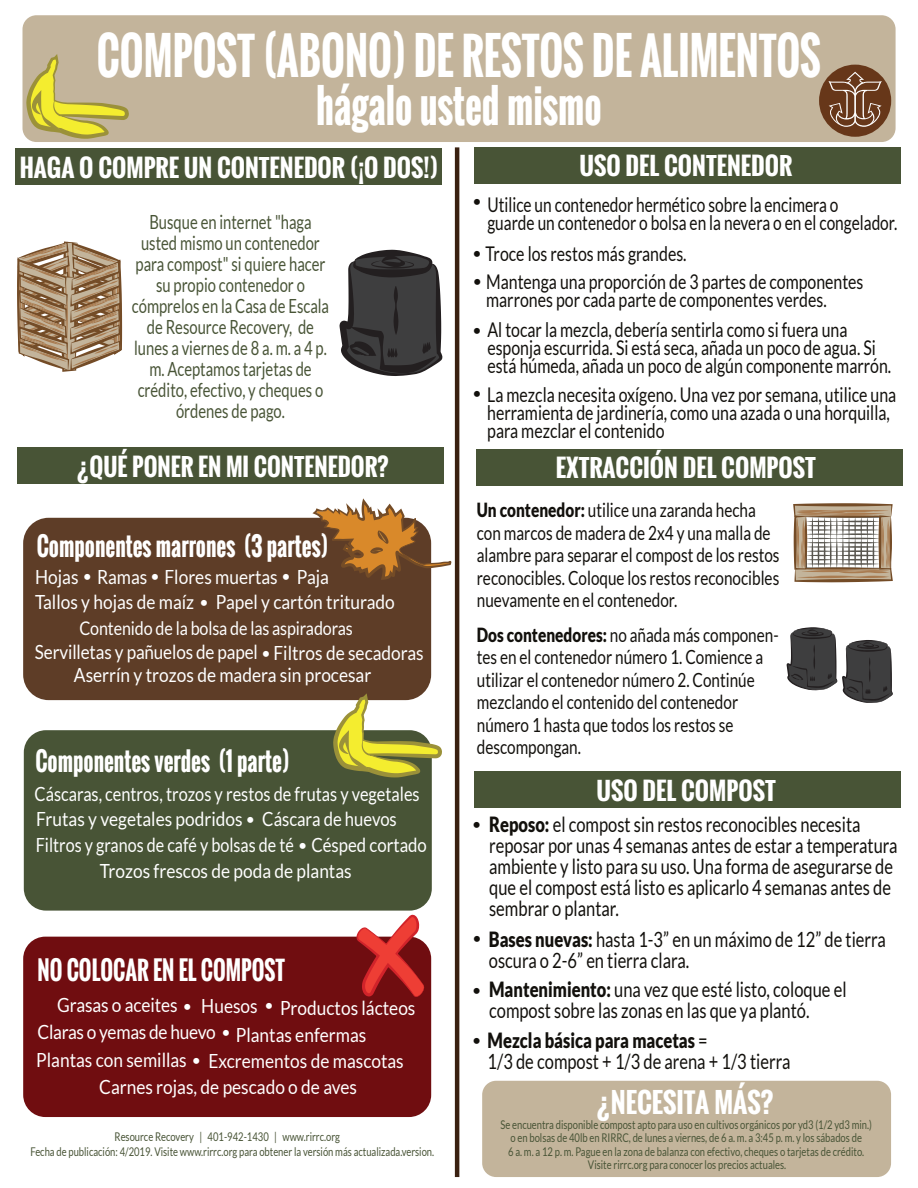
<style>
.page{position:relative;width:918px;height:1188px;background:#fff}
.page>*{position:absolute;margin:0;border:0;box-sizing:border-box;transform-origin:0 0}
.t1{font:700 49.5px "Oswald";color:#fff;scale:.81 1}
.t2{font:700 45px "Oswald";color:#fff;scale:.81 1}
.t3{font:700 27px "Oswald";color:#fff}
.t4{font:700 25.5px "Oswald";color:#fff;scale:.84 1}
.t5{font:700 24px "Oswald";color:#fff}
.t6{font:21px/21px "Lato";color:#12100c;scale:.78 1}
.t7{font:20.25px/18px "Lato";color:#12100c;scale:.78 1}
.t8{font:20.25px/18px "Lato";color:#12100c;scale:.76 1}
.t9{font:19.5px/22.5px "Lato";color:#12100c;scale:.78 1}
.t10{font:19.5px/25.7px "Lato";color:#fff;scale:.89 1}
.t11{font:19.5px/21px "Lato";color:#485436;text-align:center;scale:.76 1}
.t12{font:19.5px "Lato";color:#fff;scale:.84 1}
.t13{font:19.5px "Lato";color:#fff;scale:.83 1}
.t14{font:19.5px "Lato";color:#fff;scale:.88 1}
.t15{font:18.75px "Lato";letter-spacing:-.01em;color:#fff;scale:.86 1}
.t16{font:12px/13.5px "Lato";color:#485436;text-align:center;scale:.78 1}
.s1{font-weight:900}
</style>
<div class="page">
<div style="left:474px;top:771px;width:427px;height:37px;background:#485436"></div>
<div style="left:476px;top:449px;width:427px;height:37px;background:#485436"></div>
<div style="left:474px;top:147px;width:427px;height:37px;background:#485436"></div>
<div style="left:17px;top:447px;width:427px;height:37px;background:#485436"></div>
<div style="left:23px;top:937px;width:408px;height:180px;background:#700d10;border-radius:22px"></div>
<hr style="left:455px;top:147px;width:4px;height:1030px;background:#3a2111">
<div style="left:24px;top:730px;width:408px;height:181px;background:#485436;border-radius:22px"></div>
<div style="left:22px;top:15px;width:874px;height:127px;background:#c3b49b;border-radius:14px"></div>
<div style="left:23px;top:518px;width:408px;height:182px;background:#5e3d27;border-radius:26px"></div>
<div style="left:819px;top:65px;width:72px;height:72px;background:#673719;border-radius:50%"></div>
<svg style="left:828px;top:72px;width:54px;height:55px"></svg>
<svg style="left:312px;top:498px;width:139px;height:82px"></svg>
<svg style="left:333px;top:693px;width:109px;height:85px"></svg>
<svg style="left:354px;top:914px;width:73px;height:83px"></svg>
<div style="left:482px;top:1081px;width:409px;height:96px;background:#c3b49b;border-radius:14px"></div>
<svg style="left:793px;top:503px;width:100px;height:79px"></svg>
<svg style="left:786px;top:627px;width:107px;height:76px"></svg>
<svg style="left:340px;top:250px;width:102px;height:126px"></svg>
<svg style="left:17px;top:241px;width:105px;height:131px"></svg>
<div style="left:15px;top:148px;width:427px;height:37px;background:#485436"></div>
<svg style="left:26px;top:54px;width:103px;height:85px"></svg>
<h1 class="t1" style="left:97px;top:19px;width:895px">COMPOST (ABONO) DE RESTOS DE ALIMENTOS</h1>
<h2 class="t2" style="left:316px;top:72px;width:354px">hágalo usted mismo</h2>
<p class="t5" style="left:20px;top:150px;width:420px">HAGA O COMPRE UN CONTENEDOR (¡O DOS!)</p>
<p class="t11" style="left:132px;top:212px;width:261px">Busque en internet "haga usted mismo un contenedor para compost" si quiere hacer su propio contenedor o cómprelos en la Casa de Escala de Resource Recovery, de lunes a viernes de 8 a. m. a 4 p. m. Aceptamos tarjetas de crédito, efectivo, y cheques o órdenes de pago.</p>
<p class="t5" style="left:76px;top:448px;width:314px">¿QUÉ PONER EN MI CONTENEDOR?</p>
<p class="t4" style="left:37px;top:527px;width:348px">Componentes marrones (3 partes)</p>
<p class="t10" style="left:35px;top:564px;width:274px;text-indent:62px">Ramas Flores muertas<br>Tallos y hojas de maíz</p>
<p class="t14" style="left:35px;top:641px;width:255px">Servilletas y pañuelos de papel</p>
<p class="t10" style="left:35px;top:564px;width:50px">Hojas</p>
<p class="t10" style="left:216px;top:564px;width:203px;text-indent:81px">Paja<br>Papel y cartón triturado</p>
<p class="t15" style="left:79px;top:617px;width:319px">Contenido de la bolsa de las aspiradoras</p>
<p class="t10" style="left:273px;top:640px;width:170px">Filtros de secadoras</p>
<p class="t10" style="left:74px;top:662px;width:336px">Aserrín y trozos de madera sin procesar</p>
<p class="t4" style="left:35px;top:742px;width:304px">Componentes verdes (1 parte)</p>
<p class="t12" style="left:35px;top:783px;width:460px">Cáscaras, centros, trozos y restos de frutas y vegetales</p>
<p class="t10" style="left:36px;top:806px;width:407px">Frutas y vegetales podridos Cáscara de huevos</p>
<p class="t13" style="left:36px;top:834px;width:473px">Filtros y granos de café y bolsas de té Césped cortado</p>
<p class="t10" style="left:100px;top:858px;width:285px">Trozos frescos de poda de plantas</p>
<p class="t4" style="left:37px;top:951px;width:296px">NO COLOCAR EN EL COMPOST</p>
<p class="t10" style="left:57px;top:992px;width:137px">Grasas o aceites</p>
<p class="t10" style="left:201px;top:993px;width:65px">Huesos</p>
<p class="t10" style="left:280px;top:995px;width:154px">Productos lácteos</p>
<p class="t10" style="left:38px;top:1019px;width:202px">Claras o yemas de huevo</p>
<p class="t10" style="left:236px;top:1022px;width:148px">Plantas enfermas</p>
<p class="t10" style="left:36px;top:1048px;width:414px">Plantas con semillas Excrementos de mascotas</p>
<p class="t10" style="left:99px;top:1074px;width:291px">Carnes rojas, de pescado o de aves</p>
<p class="t16" style="left:115px;top:1130px;width:290px">Resource Recovery | 401-942-1430 | www.rirrc.org</p>
<p class="t16" style="left:30px;top:1145px;width:519px">Fecha de publicación: 4/2019. Visite www.rirrc.org para obtener la versión más actualizada.version.</p>
<p class="t5" style="left:580px;top:148px;width:214px">USO DEL CONTENEDOR</p>
<p class="t8" style="left:487px;top:195px;width:541px">Utilice un contenedor hermético sobre la encimera o<br>guarde un contenedor o bolsa en la nevera o en el congelador.</p>
<p class="t7" style="left:486px;top:240px;width:486px;line-height:28.2px">Troce los restos más grandes.<br>Mantenga una proporción de 3 partes de componentes</p>
<p class="t7" style="left:486px;top:285px;width:465px;line-height:29.7px">marrones por cada parte de componentes verdes.<br>Al tocar la mezcla, debería sentirla como si fuera una</p>
<p class="t7" style="left:487px;top:339px;width:519px">esponja escurrida. Si está seca, añada un poco de agua. Si está húmeda, añada un poco de algún componente marrón.</p>
<p class="t7" style="left:487px;top:385px;width:526px">La mezcla necesita oxígeno. Una vez por semana, utilice una herramienta de jardinería, como una azada o una horquilla, para mezclar el contenido</p>
<p class="t5" style="left:556px;top:450px;width:262px">EXTRACCIÓN DEL COMPOST</p>
<p class="t9" style="left:477px;top:499px;width:390px"><span class="s1">Un contenedor:</span> utilice una zaranda hecha con marcos de madera de 2x4 y una malla de alambre para separar el compost de los restos reconocibles. Coloque los restos reconocibles nuevamente en el contenedor.</p>
<p class="t9" style="left:477px;top:623px;width:388px"><span class="s1">Dos contenedores:</span> no añada más componen&shy;tes en el contenedor número 1. Comience a utilizar el contenedor número 2. Continúe mezclando el contenido del contenedor número 1 hasta que todos los restos se descompongan.</p>
<p class="t5" style="left:596px;top:772px;width:181px">USO DEL COMPOST</p>
<p class="t6" style="left:489px;top:813px;width:525px"><span class="s1">Reposo:</span> el compost sin restos reconocibles necesita reposar por unas 4 semanas antes de estar a temperatura ambiente y listo para su uso. Una forma de asegurarse de que el compost está listo es aplicarlo 4 semanas antes de sembrar o plantar.</p>
<p class="t6" style="left:489px;top:928px;width:510px"><span class="s1">Bases nuevas:</span> hasta 1-3” en un máximo de 12” de tierra oscura o 2-6” en tierra clara.</p>
<p class="t6" style="left:489px;top:979px;width:460px"><span class="s1">Mantenimiento:</span> una vez que esté listo, coloque el compost sobre las zonas en las que ya plantó.</p>
<p class="t6" style="left:488px;top:1030px;width:390px"><span class="s1">Mezcla básica para macetas</span> =<br>1/3 de compost + 1/3 de arena + 1/3 tierra</p>
<p class="t3" style="left:596px;top:1083px;width:179px">¿NECESITA MÁS?</p>
<p class="t16" style="left:500px;top:1118px;width:478px">Se encuentra disponible compost apto para uso en cultivos orgánicos por yd3 (1/2 yd3 min.) o en bolsas de 40lb en RIRRC, de lunes a viernes, de 6 a. m. a 3:45 p. m. y los sábados de<br>6 a. m. a 12 p. m. Pague en la zona de balanza con efectivo, cheques o tarjetas de crédito.<br>Visite rirrc.org para conocer los precios actuales.</p>
</div>
